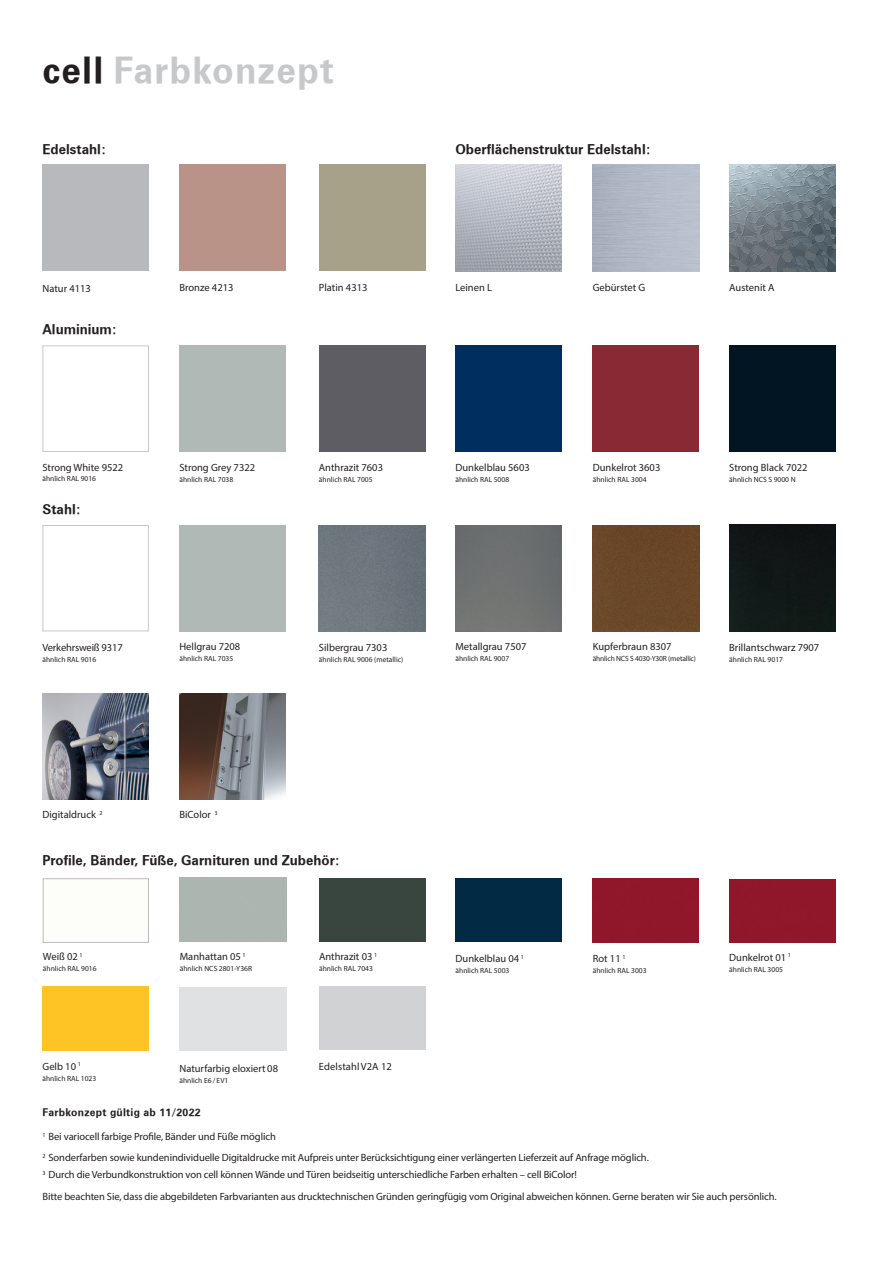
<style>
.page{position:relative;width:893px;height:1263px;background:#fff}
.page>*{position:absolute;margin:0;border:0;box-sizing:border-box;transform-origin:0 0}
.Headline{font:36px "Zurich Bold BT";letter-spacing:.03em;color:#c7c8ca}
.t1{font:13.5px "Zurich Bold BT";color:#231f20}
.t2{font:10.5px "Myriad Pro";letter-spacing:-.01em;color:#231f20}
.t3{font:10.5px "Zurich Bold BT";letter-spacing:.025em;color:#231f20}
.t4{font:10.5px "Myriad Pro";letter-spacing:.01em;color:#231f20}
.t5{font:7.5px "Myriad Pro";color:#231f20}
.t6{font:7.5px "Myriad Pro";letter-spacing:-.02em;color:#231f20}
.t7{font:6.15px "Myriad Pro";color:#231f20}
.s1{color:#231f20}
</style>
<div class="page">
<div style="left:43px;top:165px;width:106px;height:106px;background:#b8b9bc"></div>
<div style="left:179px;top:165px;width:107px;height:106px;background:#b99388"></div>
<div style="left:319px;top:165px;width:106px;height:106px;background:#a6a188"></div>
<img style="left:455px;top:165px;width:107px;height:106px">
<img style="left:729px;top:165px;width:107px;height:106px">
<div style="left:43px;top:345px;width:106px;height:107px;background:#fff;border:1px solid #c7c8ca"></div>
<div style="left:179px;top:345px;width:107px;height:107px;background:#b1b9b7"></div>
<div style="left:319px;top:345px;width:106px;height:107px;background:#5d5d63"></div>
<div style="left:455px;top:345px;width:107px;height:107px;background:#002e5e"></div>
<div style="left:593px;top:345px;width:106px;height:107px;background:#882933"></div>
<div style="left:729px;top:345px;width:107px;height:107px;background:#011622"></div>
<img style="left:180px;top:693px;width:106px;height:106px">
<img style="left:43px;top:693px;width:106px;height:106px">
<div style="left:593px;top:525px;width:106px;height:106px;background:#6a4728"></div>
<div style="left:729px;top:525px;width:107px;height:106px;background:#111817"></div>
<div style="left:43px;top:525px;width:106px;height:106px;background:#fff;border:1px solid #c7c8ca"></div>
<div style="left:179px;top:525px;width:107px;height:106px;background:#b1b9b7"></div>
<img style="left:319px;top:525px;width:106px;height:106px">
<div style="left:455px;top:525px;width:107px;height:106px;background:#6d7071"></div>
<div style="left:319px;top:878px;width:106px;height:64px;background:#38463f"></div>
<div style="left:319px;top:986px;width:106px;height:64px;background:#d1d2d4"></div>
<div style="left:455px;top:878px;width:107px;height:64px;background:#032a45"></div>
<div style="left:593px;top:878px;width:106px;height:64px;background:#90172a"></div>
<div style="left:43px;top:986px;width:106px;height:64px;background:#fec426"></div>
<div style="left:179px;top:987px;width:108px;height:63px;background:#e0e1e2"></div>
<div style="left:43px;top:878px;width:106px;height:65px;border:1px solid #bfbabe"></div>
<div style="left:729px;top:879px;width:107px;height:64px;background:#90172a"></div>
<p class="Headline" style="left:43px;top:48px;width:293px"><span class="s1">cell</span> Farbkonzept</p>
<p class="t1" style="left:43px;top:141px;width:65px">Edelstahl:</p>
<p class="t1" style="left:455px;top:141px;width:197px">Oberflächenstruktur Edelstahl:</p>
<p class="t2" style="left:43px;top:282px;width:50px">Natur 4113</p>
<p class="t2" style="left:179px;top:281px;width:56px">Bronze 4213</p>
<p class="t2" style="left:319px;top:281px;width:50px">Platin 4313</p>
<p class="t2" style="left:455px;top:281px;width:38px">Leinen L</p>
<p class="t2" style="left:593px;top:281px;width:54px">Gebürstet G</p>
<p class="t2" style="left:729px;top:281px;width:47px">Austenit A</p>
<p class="t1" style="left:43px;top:321px;width:76px">Aluminium:</p>
<p class="t2" style="left:42px;top:460px;width:82px">Strong White 9522</p>
<p class="t5" style="left:42px;top:474px;width:55px">ähnlich RAL 9016</p>
<p class="t1" style="left:43px;top:501px;width:40px">Stahl:</p>
<p class="t2" style="left:43px;top:641px;width:82px">Verkehrsweiß 9317</p>
<p class="t5" style="left:43px;top:655px;width:55px">ähnlich RAL 9016</p>
<p class="t2" style="left:179px;top:461px;width:77px">Strong Grey 7322</p>
<p class="t5" style="left:179px;top:475px;width:55px">ähnlich RAL 7038</p>
<p class="t2" style="left:179px;top:640px;width:62px">Hellgrau 7208</p>
<p class="t5" style="left:179px;top:654px;width:55px">ähnlich RAL 7035</p>
<p class="t2" style="left:319px;top:461px;width:66px">Anthrazit 7603</p>
<p class="t5" style="left:319px;top:475px;width:55px">ähnlich RAL 7005</p>
<p class="t2" style="left:455px;top:461px;width:76px">Dunkelblau 5603</p>
<p class="t5" style="left:455px;top:475px;width:55px">ähnlich RAL 5008</p>
<p class="t2" style="left:319px;top:641px;width:70px">Silbergrau 7303</p>
<p class="t5" style="left:319px;top:655px;width:86px">ähnlich RAL 9006 (metallic)</p>
<p class="t2" style="left:455px;top:640px;width:73px">Metallgrau 7507</p>
<p class="t5" style="left:455px;top:654px;width:55px">ähnlich RAL 9007</p>
<p class="t2" style="left:43px;top:808px;width:55px">Digitaldruck</p>
<p class="t7" style="left:214px;top:809px;width:5px">3</p>
<p class="t7" style="left:100px;top:809px;width:5px">2</p>
<p class="t2" style="left:179px;top:808px;width:33px">BiColor</p>
<p class="t1" style="left:43px;top:852px;width:299px">Profile, Bänder, Füße, Garnituren und Zubehör:</p>
<p class="t2" style="left:43px;top:950px;width:41px">Weiß 02 <sup>1</sup></p>
<p class="t5" style="left:43px;top:964px;width:55px">ähnlich RAL 9016</p>
<p class="t2" style="left:43px;top:1060px;width:40px">Gelb 10 <sup>1</sup></p>
<p class="t5" style="left:43px;top:1074px;width:55px">ähnlich RAL 1023</p>
<p class="t2" style="left:180px;top:950px;width:67px">Manhattan 05 <sup>1</sup></p>
<p class="t5" style="left:180px;top:964px;width:74px">ähnlich NCS 2801-Y36R</p>
<p class="t2" style="left:179px;top:1062px;width:100px">Naturfarbig eloxiert 08</p>
<p class="t5" style="left:179px;top:1076px;width:50px">ähnlich E6 / EV1</p>
<p class="t2" style="left:319px;top:950px;width:60px">Anthrazit 03 <sup>1</sup></p>
<p class="t5" style="left:319px;top:964px;width:55px">ähnlich RAL 7043</p>
<p class="t4" style="left:319px;top:1060px;width:75px">EdelstahlV2A 12</p>
<p class="t2" style="left:456px;top:952px;width:70px">Dunkelblau 04 <sup>1</sup></p>
<p class="t5" style="left:456px;top:966px;width:55px">ähnlich RAL 5003</p>
<p class="t2" style="left:593px;top:461px;width:69px">Dunkelrot 3603</p>
<p class="t5" style="left:593px;top:475px;width:55px">ähnlich RAL 3004</p>
<p class="t2" style="left:729px;top:460px;width:80px">Strong Black 7022</p>
<p class="t5" style="left:729px;top:474px;width:68px">ähnlich NCS S 9000 N</p>
<p class="t2" style="left:593px;top:640px;width:80px">Kupferbraun 8307</p>
<p class="t6" style="left:593px;top:654px;width:105px">ähnlich NCS S 4030-Y30R (metallic)</p>
<p class="t2" style="left:729px;top:641px;width:91px">Brillantschwarz 7907</p>
<p class="t5" style="left:729px;top:655px;width:55px">ähnlich RAL 9017</p>
<p class="t2" style="left:593px;top:952px;width:34px">Rot 11 <sup>1</sup></p>
<p class="t5" style="left:593px;top:966px;width:55px">ähnlich RAL 3003</p>
<p class="t2" style="left:729px;top:951px;width:63px">Dunkelrot 01 <sup>1</sup></p>
<p class="t5" style="left:729px;top:964px;width:55px">ähnlich RAL 3005</p>
<p class="t3" style="left:43px;top:1106px;width:160px">Farbkonzept gültig ab 11/2022</p>
<p class="t2" style="left:43px;top:1130px;width:235px"><sup>1</sup> Bei variocell farbige Profile, Bänder und Füße möglich</p>
<p class="t2" style="left:43px;top:1151px;width:608px"><sup>2</sup> Sonderfarben sowie kundenindividuelle Digitaldrucke mit Aufpreis unter Berücksichtigung einer verlängerten Lieferzeit auf Anfrage möglich.</p>
<p class="t2" style="left:43px;top:1168px;width:536px"><sup>3</sup> Durch die Verbundkonstruktion von cell können Wände und Türen beidseitig unterschiedliche Farben erhalten – cell BiColor!</p>
<p class="t2" style="left:43px;top:1190px;width:736px">Bitte beachten Sie, dass die abgebildeten Farbvarianten aus drucktechnischen Gründen geringfügig vom Original abweichen können. Gerne beraten wir Sie auch persönlich.</p>
</div>
